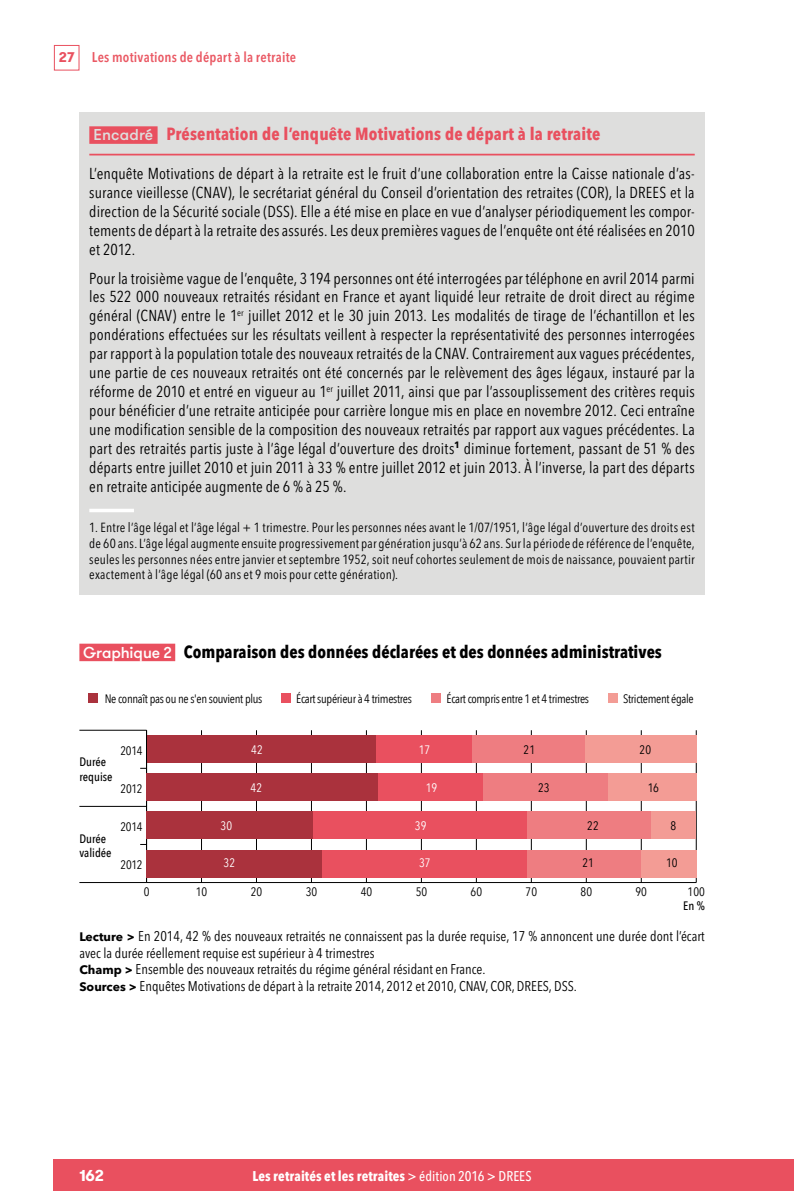
<style>
.page{position:relative;width:794px;height:1191px;background:#fff}
.page>*{position:absolute;margin:0;border:0;box-sizing:border-box;transform-origin:0 0}
.HT_titre{font:700 condensed 17.5px "Avenir Next LT Pro";color:#000}
.ENC_titre_rouge{font:700 condensed 17.5px "Avenir Next LT Pro";letter-spacing:.01em;color:#e9505f}
.ENC_texte{font:condensed 15.75px/18.9px "Avenir Next LT Pro";letter-spacing:.01em;color:#000;text-align:justify}
.t1{font:700 15.75px "GT Walsheim";color:#fff}
.HT_sources{font:condensed 14px/16.8px "Avenir Next LT Pro";color:#000}
.t2{font:700 condensed 14px "Avenir Next LT Pro";letter-spacing:.01em;color:#fff}
.t3{font:600 condensed 14px "Avenir Next LT Pro";letter-spacing:.015em;color:#ea5964}
.t4{font:condensed 13.12px/15.8px "Avenir Next LT Pro";letter-spacing:.015em;color:#000;text-align:justify}
.t5{font:12.25px "Avenir Next Condensed";letter-spacing:-.025em;color:#000}
.t6{font:500 12.25px/14.7px "Avenir Next Condensed";color:#000}
.t7{font:12.25px "Avenir Next Condensed";letter-spacing:.005em;color:#fff}
.s1{font-family:"GT Walsheim Pro Trial";font-weight:700;font-stretch:normal;color:#e9505f}
.s2{font-family:"GT Walsheim";font-weight:500;font-stretch:normal;font-size:15.75px;color:#dededd}
.s3{font-family:"GT Walsheim";font-weight:500;font-stretch:normal;font-size:15.75px;color:#fff}
.s4{font-weight:700;font-stretch:normal;font-size:12.25px}
.s5{font-weight:500}
</style>
<div class="page">
<div style="left:54px;top:45px;width:25px;height:25px;border:1px solid #e9505f"></div>
<div style="left:54px;top:1159px;width:740px;height:32px;background:#e9505f"></div>
<div style="left:79px;top:112px;width:625px;height:482px;background:#dededd"></div>
<hr style="left:89px;top:154px;width:605px;height:1px;background:#e9505f">
<div style="left:89px;top:126px;width:69px;height:18px;background:#e9505f"></div>
<hr style="left:89px;top:509px;width:45px;height:3px;background:#fff">
<div style="left:79px;top:643px;width:96px;height:18px;background:#e9505f"></div>
<div style="left:88px;top:693px;width:10px;height:10px;background:#aa323d"></div>
<div style="left:281px;top:693px;width:10px;height:10px;background:#e9505f"></div>
<div style="left:431px;top:693px;width:10px;height:10px;background:#ee7d81"></div>
<div style="left:608px;top:693px;width:10px;height:10px;background:#f39c95"></div>
<hr style="left:146px;top:882px;width:550px;height:1px;background:#000">
<hr style="left:201px;top:730px;width:1px;height:152px;background:#000">
<hr style="left:256px;top:730px;width:1px;height:152px;background:#000">
<hr style="left:311px;top:730px;width:1px;height:152px;background:#000">
<hr style="left:366px;top:730px;width:1px;height:152px;background:#000">
<hr style="left:421px;top:730px;width:1px;height:152px;background:#000">
<hr style="left:476px;top:730px;width:1px;height:152px;background:#000">
<hr style="left:531px;top:730px;width:1px;height:152px;background:#000">
<hr style="left:586px;top:730px;width:1px;height:152px;background:#000">
<hr style="left:641px;top:730px;width:1px;height:152px;background:#000">
<hr style="left:696px;top:730px;width:1px;height:152px;background:#000">
<hr style="left:146px;top:730px;width:1px;height:152px;background:#000">
<hr style="left:79px;top:882px;width:67px;height:1px;background:#000">
<hr style="left:79px;top:806px;width:67px;height:1px;background:#000">
<hr style="left:79px;top:730px;width:67px;height:1px;background:#000">
<div style="left:585px;top:735px;width:111px;height:28px;background:#f39c95"></div>
<div style="left:608px;top:773px;width:88px;height:28px;background:#f39c95"></div>
<div style="left:650px;top:811px;width:46px;height:28px;background:#f39c95"></div>
<div style="left:641px;top:849px;width:55px;height:28px;background:#f39c95"></div>
<div style="left:471px;top:735px;width:114px;height:28px;background:#ee7d81"></div>
<div style="left:483px;top:773px;width:125px;height:28px;background:#ee7d81"></div>
<div style="left:527px;top:811px;width:123px;height:28px;background:#ee7d81"></div>
<div style="left:526px;top:849px;width:115px;height:28px;background:#ee7d81"></div>
<div style="left:375px;top:735px;width:96px;height:28px;background:#e9505f"></div>
<div style="left:378px;top:773px;width:105px;height:28px;background:#e9505f"></div>
<div style="left:313px;top:811px;width:214px;height:28px;background:#e9505f"></div>
<div style="left:322px;top:849px;width:204px;height:28px;background:#e9505f"></div>
<div style="left:146px;top:735px;width:229px;height:28px;background:#aa323d"></div>
<div style="left:146px;top:773px;width:232px;height:28px;background:#aa323d"></div>
<div style="left:146px;top:811px;width:167px;height:28px;background:#aa323d"></div>
<div style="left:146px;top:849px;width:176px;height:28px;background:#aa323d"></div>
<p class="t3" style="left:59px;top:49px;width:239px"><span class="s1">27</span> Les motivations de départ à la retraite</p>
<p class="ENC_titre_rouge" style="left:93px;top:123px;width:508px"><span class="s2">Encadré</span> Présentation de l’enquête Motivations de départ à la retraite</p>
<p class="ENC_texte" style="left:89px;top:164px;width:607px">L’enquête Motivations de départ à la retraite est le fruit d’une collaboration entre la Caisse nationale d’as&shy;surance vieillesse (CNAV), le secrétariat général du Conseil d’orientation des retraites (COR), la DREES et la direction de la Sécurité sociale (DSS). Elle a été mise en place en vue d’analyser périodiquement les compor&shy;tements de départ à la retraite des assurés. Les deux premières vagues de l’enquête ont été réalisées en 2010 et 2012.</p>
<p class="ENC_texte" style="left:89px;top:268px;width:607px">Pour la troisième vague de l’enquête, 3 194 personnes ont été interrogées par téléphone en avril 2014 parmi les 522 000 nouveaux retraités résidant en France et ayant liquidé leur retraite de droit direct au régime général (CNAV) entre le 1<sup>er</sup> juillet 2012 et le 30 juin 2013. Les modalités de tirage de l’échantillon et les pondérations effectuées sur les résultats veillent à respecter la représentativité des personnes interrogées par rapport à la population totale des nouveaux retraités de la CNAV. Contrairement aux vagues précédentes, une partie de ces nouveaux retraités ont été concernés par le relèvement des âges légaux, instauré par la réforme de 2010 et entré en vigueur au 1<sup>er</sup> juillet 2011, ainsi que par l’assouplissement des critères requis pour bénéficier d’une retraite anticipée pour carrière longue mis en place en novembre 2012. Ceci entraîne une modification sensible de la composition des nouveaux retraités par rapport aux vagues précédentes. La part des retraités partis juste à l’âge légal d’ouverture des droits<sup>1</sup> diminue fortement, passant de 51 % des départs entre juillet 2010 et juin 2011 à 33 % entre juillet 2012 et juin 2013. À l’inverse, la part des départs en retraite anticipée augmente de 6 % à 25 %.</p>
<p class="t4" style="left:89px;top:519px;width:607px">1. Entre l’âge légal et l’âge légal + 1 trimestre. Pour les personnes nées avant le 1/07/1951, l’âge légal d’ouverture des droits est de 60 ans. L’âge légal augmente ensuite progressivement par génération jusqu’à 62 ans. Sur la période de référence de l’enquête, seules les personnes nées entre janvier et septembre 1952, soit neuf cohortes seulement de mois de naissance, pouvaient partir exactement à l’âge légal (60 ans et 9 mois pour cette génération).</p>
<p class="HT_titre" style="left:83px;top:641px;width:580px"><span class="s3">Graphique 2</span> Comparaison des données déclarées et des données administratives</p>
<p class="t5" style="left:105px;top:688px;width:159px">Ne connaît pas ou ne s'en souvient plus</p>
<p class="t5" style="left:296px;top:688px;width:117px">Écart supérieur à 4 trimestres</p>
<p class="t5" style="left:446px;top:688px;width:144px">Écart compris entre 1 et 4 trimestres</p>
<p class="t5" style="left:623px;top:688px;width:72px">Strictement égale</p>
<p class="t6" style="left:79px;top:755px;width:35px">Durée requise</p>
<p class="t5" style="left:120px;top:740px;width:24px">2014</p>
<p class="t5" style="left:120px;top:778px;width:23px">2012</p>
<p class="t7" style="left:251px;top:739px;width:13px">42</p>
<p class="t7" style="left:250px;top:777px;width:13px">42</p>
<p class="t7" style="left:419px;top:739px;width:13px">17</p>
<p class="t7" style="left:426px;top:777px;width:13px">19</p>
<p class="t5" style="left:523px;top:739px;width:13px">21</p>
<p class="t5" style="left:538px;top:777px;width:13px">23</p>
<p class="t5" style="left:639px;top:739px;width:13px">20</p>
<p class="t5" style="left:647px;top:777px;width:13px">16</p>
<p class="t6" style="left:79px;top:831px;width:34px">Durée validée</p>
<p class="t5" style="left:120px;top:816px;width:24px">2014</p>
<p class="t5" style="left:120px;top:854px;width:23px">2012</p>
<p class="t7" style="left:220px;top:814px;width:13px">30</p>
<p class="t7" style="left:223px;top:852px;width:13px">32</p>
<p class="t7" style="left:415px;top:814px;width:13px">39</p>
<p class="t7" style="left:419px;top:852px;width:13px">37</p>
<p class="t5" style="left:587px;top:814px;width:13px">22</p>
<p class="t5" style="left:582px;top:852px;width:13px">21</p>
<p class="t5" style="left:670px;top:814px;width:7px">8</p>
<p class="t5" style="left:666px;top:852px;width:13px">10</p>
<p class="t5" style="left:144px;top:881px;width:7px">0</p>
<p class="t5" style="left:196px;top:881px;width:13px">10</p>
<p class="t5" style="left:251px;top:881px;width:13px">20</p>
<p class="t5" style="left:306px;top:881px;width:13px">30</p>
<p class="t5" style="left:361px;top:881px;width:13px">40</p>
<p class="t5" style="left:416px;top:881px;width:13px">50</p>
<p class="t5" style="left:470px;top:881px;width:13px">60</p>
<p class="t5" style="left:525px;top:881px;width:13px">70</p>
<p class="t5" style="left:580px;top:881px;width:13px">80</p>
<p class="t5" style="left:635px;top:881px;width:13px">90</p>
<p class="t5" style="left:687px;top:881px;width:19px">100</p>
<p class="t6" style="left:683px;top:898px;width:23px">En %</p>
<p class="HT_sources" style="left:79px;top:927px;width:627px"><span class="s4">Lecture &gt;</span> En 2014, 42 % des nouveaux retraités ne connaissent pas la durée requise, 17 % annoncent une durée dont l’écart avec la durée réellement requise est supérieur à 4 trimestres</p>
<p class="HT_sources" style="left:79px;top:961px;width:429px"><span class="s4">Champ &gt;</span> Ensemble des nouveaux retraités du régime général résidant en France.</p>
<p class="HT_sources" style="left:79px;top:977px;width:499px"><span class="s4">Sources &gt;</span> Enquêtes Motivations de départ à la retraite 2014, 2012 et 2010, CNAV, COR, DREES, DSS.</p>
<p class="t1" style="left:79px;top:1165px;width:26px">162</p>
<p class="t2" style="left:252px;top:1167px;width:281px">Les retraités et les retraites <span class="s5">&gt; édition 2016 &gt; DREES</span></p>
</div>
